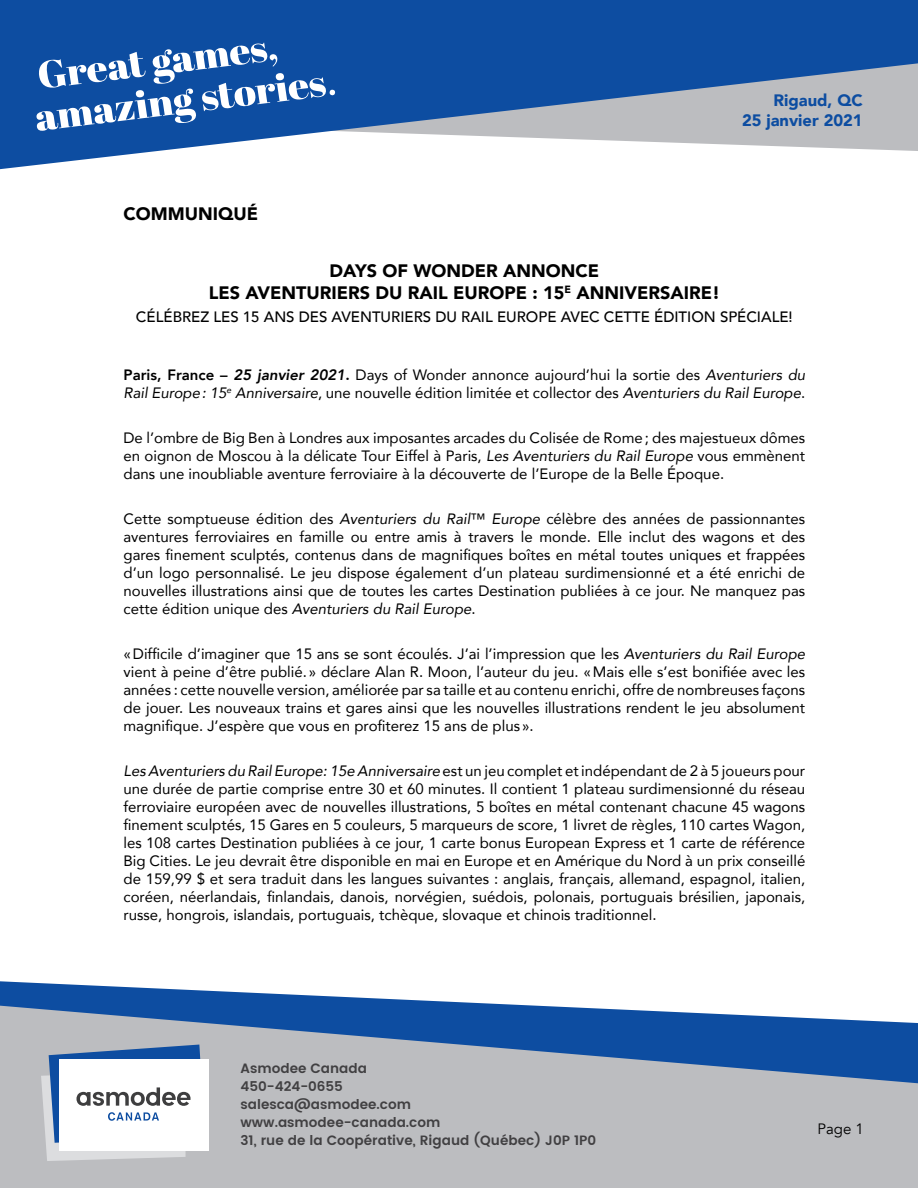
<style>
.page{position:relative;width:918px;height:1188px;background:#fff}
.page>*{position:absolute;margin:0;border:0;box-sizing:border-box;transform-origin:0 0}
.t1{font:900 18px/22.5px "Avenir";color:#000;text-align:center}
.Date{font:900 16.5px/19.8px "Avenir";color:#0d4da1;text-align:right}
.t2{font:15px/18px "Avenir";color:#000;text-align:justify}
.t3{font:500 15px "Avenir";color:#000}
.t4{font:15px "Avenir";color:#000}
.asmodee_info{font:600 13.5px/18px "Poppins";color:#414042}
.s1{font-weight:800}
.s2{font-weight:800;font-style:italic}
.s3{font-style:italic}
</style>
<div class="page">
<svg style="left:0;top:0;width:918px;height:170px;fill:#0d4da1"></svg>
<svg style="left:0;top:981px;width:542px;height:25px"></svg>
<svg style="left:0;top:1006px;width:918px;height:182px;background:#97a5ba"></svg>
<svg style="left:41px;top:1044px;width:183px;height:117px"></svg>
<svg style="left:36px;top:43px;width:299px;height:88px"></svg>
<p class="t1" style="left:124px;top:202px;width:136px">COMMUNIQUÉ</p>
<p class="Date" style="left:742px;top:90px;width:122px">Rigaud, QC<br>25 janvier 2021</p>
<p class="t1" style="left:209px;top:259px;width:513px">DAYS OF WONDER ANNONCE<br>LES AVENTURIERS DU RAIL EUROPE : 15<sup>E</sup> ANNIVERSAIRE!</p>
<p class="t3" style="left:136px;top:303px;width:658px">CÉLÉBREZ LES 15 ANS DES AVENTURIERS DU RAIL EUROPE AVEC CETTE ÉDITION SPÉCIALE!</p>
<p class="t2" style="left:124px;top:365px;width:683px"><span class="s1">Paris, France –</span> <span class="s2">25 janvier 2021</span><span class="s1">.</span> Days of Wonder annonce aujourd’hui la sortie des <span class="s3">Aventuriers du<br>Rail Europe: 15</span><sup>e</sup> <span class="s3">Anniversaire</span>, une nouvelle édition limitée et collector des <span class="s3">Aventuriers du Rail Europe</span>.</p>
<p class="t2" style="left:124px;top:428px;width:683px">De l’ombre de Big Ben à Londres aux imposantes arcades du Colisée de Rome; des majestueux dômes en oignon de Moscou à la délicate Tour Eiffel à Paris, <span class="s3">Les Aventuriers du Rail Europe</span> vous emmènent dans une inoubliable aventure ferroviaire à la découverte de l’Europe de la Belle Époque.</p>
<p class="t2" style="left:124px;top:509px;width:683px">Cette somptueuse édition des <span class="s3">Aventuriers du Rail</span>™ <span class="s3">Europe</span> célèbre des années de passionnantes aventures ferroviaires en famille ou entre amis à travers le monde. Elle inclut des wagons et des gares finement sculptés, contenus dans de magnifiques boîtes en métal toutes uniques et frappées d’un logo personnalisé. Le jeu dispose également d’un plateau surdimensionné et a été enrichi de nouvelles illustrations ainsi que de toutes les cartes Destination publiées à ce jour. Ne manquez pas cette édition unique des <span class="s3">Aventuriers du Rail Europe</span>.</p>
<p class="t2" style="left:124px;top:644px;width:683px">«Difficile d’imaginer que 15 ans se sont écoulés. J’ai l’impression que les <span class="s3">Aventuriers du Rail Europe </span>vient à peine d’être publié. » déclare Alan R. Moon, l’auteur du jeu. «Mais elle s’est bonifiée avec les années : cette nouvelle version, améliorée par sa taille et au contenu enrichi, offre de nombreuses façons de jouer. Les nouveaux trains et gares ainsi que les nouvelles illustrations rendent le jeu absolument magnifique. J’espère que vous en profiterez 15 ans de plus ».</p>
<p class="t2" style="left:124px;top:761px;width:683px"><span class="s3">Les Aventuriers du Rail Europe: 15e Anniversaire</span> est un jeu complet et indépendant de 2 à 5 joueurs pour une durée de partie comprise entre 30 et 60 minutes. Il contient 1 plateau surdimensionné du réseau ferroviaire européen avec de nouvelles illustrations, 5 boîtes en métal contenant chacune 45 wagons finement sculptés, 15 Gares en 5 couleurs, 5 marqueurs de score, 1 livret de règles, 110 cartes Wagon, les 108 cartes Destination publiées à ce jour, 1 carte bonus European Express et 1 carte de référence Big Cities. Le jeu devrait être disponible en mai en Europe et en Amérique du Nord à un prix conseillé de 159,99 $ et sera traduit dans les langues suivantes : anglais, français, allemand, espagnol, italien, coréen, néerlandais, finlandais, danois, norvégien, suédois, polonais, portuguais brésilien, japonais, russe, hongrois, islandais, portuguais, tchèque, slovaque et chinois traditionnel.</p>
<p class="asmodee_info" style="left:241px;top:1060px;width:128px">Asmodee Canada</p>
<p class="asmodee_info" style="left:241px;top:1078px;width:104px">450-424-0655</p>
<p class="asmodee_info" style="left:241px;top:1096px;width:201px">salesca@asmodee.com www.asmodee-canada.com</p>
<p class="asmodee_info" style="left:241px;top:1132px;width:357px">31, rue de la Coopérative, Rigaud (Québec) J0P 1P0</p>
<p class="t4" style="left:818px;top:1120px;width:48px">Page 1</p>
</div>
